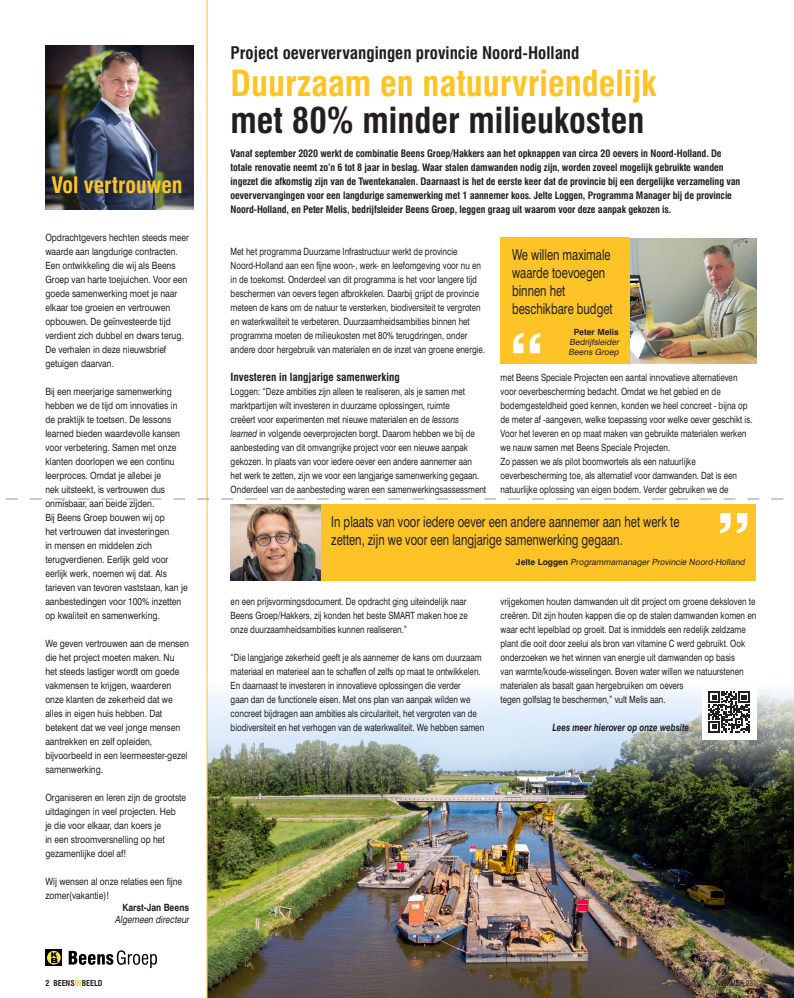
<style>
.page{position:relative;width:794px;height:998px;background:#fff}
.page>*{position:absolute;margin:0;border:0;box-sizing:border-box;transform-origin:0 0}
.Kop_3{font:700 condensed 35px "Swiss 721 BT";color:#fec427}
.Kop_3-2{font:700 condensed 35px "Swiss 721 BT";color:#231f20}
.Kop1{font:700 condensed 22.1px "Swiss 721 BT";color:#fec427}
.Kop1-2{font:700 condensed 17px "Swiss 721 BT";color:#231f20}
.quote{font:15px/18px "Swiss 721 BT";color:#231f20;scale:.75 1}
.Subkop{font:700 condensed 11px "Swiss 721 BT";color:#231f20}
.Platte_tekst{font:10px/14px "Swiss 721 BT";color:#231f20;scale:.8 1}
.Platte_tekst-2{font:10px/14px "Swiss 721 BT";color:#231f20;scale:.85 1}
.Plat_intro{font:700 condensed 10px/14px "Swiss 721 BT";letter-spacing:-.01em;color:#231f20}
.Platte_tekst-3{font:italic 700 10px "Swiss 721 BT";color:#231f20;scale:.8 1}
.Platte_tekst-4{font:italic 10px "Swiss 721 BT";color:#231f20;scale:.85 1}
.Platte_tekst-5{font:700 10px "Swiss 721 BT";color:#231f20;scale:.85 1}
.Kop1-3{font:italic 8.5px/10.2px "Swiss 721 BT";color:#231f20;text-align:center}
.t1{font:700 condensed 8px "Swiss 721 BT";color:#231f20}
.t2{font:8px "Swiss 721 BT";color:#231f20;scale:.8 1}
.s1{font-style:italic}
.s2{font-weight:700;font-style:normal}
.s3{color:#fec427}
</style>
<div class="page">
<img style="left:208px;top:689px;width:586px;height:309px">
<img style="left:45px;top:45px;width:149px;height:165px">
<svg style="left:69px;top:950px;width:88px;height:18px"></svg>
<svg style="left:45px;top:949px;width:17px;height:17px"></svg>
<div style="left:47px;top:951px;width:14px;height:13px;background:#f8eb2a;border-radius:50%"></div>
<svg style="left:51px;top:952px;width:7px;height:11px"></svg>
<div style="left:702px;top:685px;width:54px;height:54px;background:#fff"></div>
<svg style="left:708px;top:691px;width:41px;height:42px"></svg>
<hr style="left:206px;top:0;width:2px;height:998px;background:#fec427">
<div style="left:231px;top:504px;width:525px;height:76px;background:#fec427"></div>
<img style="left:231px;top:504px;width:90px;height:76px">
<img style="left:630px;top:238px;width:126px;height:126px">
<div style="left:501px;top:238px;width:129px;height:126px;background:#fec427"></div>
<svg style="left:6px;top:499px;width:778px;height:1px"></svg>
<svg style="left:720px;top:513px;width:27px;height:20px"></svg>
<svg style="left:513px;top:333px;width:27px;height:20px"></svg>
<p class="Kop1" style="left:51px;top:172px;width:133px">Vol vertrouwen</p>
<p class="Platte_tekst-2" style="left:45px;top:230px;width:170px">Opdrachtgevers hechten steeds meer waarde aan langdurige contracten.<br>Een ontwikkeling die wij als Beens<br>Groep van harte toejuichen. Voor een goede samenwerking moet je naar elkaar toe groeien en vertrouwen opbouwen. De geïnvesteerde tijd verdient zich dubbel en dwars terug.<br>De verhalen in deze nieuwsbrief getuigen daarvan.</p>
<p class="Platte_tekst-2" style="left:45px;top:384px;width:160px">Bij een meerjarige samenwerking hebben we de tijd om innovaties in de praktijk te toetsen. De lessons learned bieden waardevolle kansen voor verbetering. Samen met onze klanten doorlopen we een continu leerproces. Omdat je allebei je<br>nek uitsteekt, is vertrouwen dus onmisbaar, aan beide zijden.</p>
<p class="Platte_tekst-2" style="left:45px;top:510px;width:169px">Bij Beens Groep bouwen wij op<br>het vertrouwen dat investeringen<br>in mensen en middelen zich terugverdienen. Eerlijk geld voor eerlijk werk, noemen wij dat. Als tarieven van tevoren vaststaan, kan je aanbestedingen voor 100% inzetten op kwaliteit en samenwerking.</p>
<p class="Platte_tekst-2" style="left:45px;top:636px;width:170px">We geven vertrouwen aan de mensen die het project moeten maken. Nu het steeds lastiger wordt om goede vakmensen te krijgen, waarderen onze klanten de zekerheid dat we alles in eigen huis hebben. Dat betekent dat we veel jonge mensen aantrekken en zelf opleiden, bijvoorbeeld in een leermeester-gezel samenwerking.</p>
<p class="Platte_tekst-2" style="left:45px;top:790px;width:167px">Organiseren en leren zijn de grootste uitdagingen in veel projecten. Heb<br>je die voor elkaar, dan koers je<br>in een stroomversnelling op het gezamenlijke doel af!</p>
<p class="Platte_tekst-2" style="left:45px;top:874px;width:163px">Wij wensen al onze relaties een fijne zomer(vakantie)!</p>
<p class="Platte_tekst-5" style="left:122px;top:901px;width:80px">Karst-Jan Beens</p>
<p class="Platte_tekst-4" style="left:115px;top:913px;width:91px">Algemeen directeur</p>
<p class="Kop1-2" style="left:231px;top:42px;width:350px">Project oeververvangingen provincie Noord-Holland</p>
<p class="Kop_3" style="left:231px;top:62px;width:427px">Duurzaam en natuurvriendelijk</p>
<p class="Kop_3-2" style="left:231px;top:99px;width:415px">met 80% minder milieukosten</p>
<p class="Plat_intro" style="left:231px;top:146px;width:511px">Vanaf september 2020 werkt de combinatie Beens Groep/Hakkers aan het opknappen van circa 20 oevers in Noord-Holland. De totale renovatie neemt zo’n 6 tot 8 jaar in beslag. Waar stalen damwanden nodig zijn, worden zoveel mogelijk gebruikte wanden ingezet die afkomstig zijn van de Twentekanalen. Daarnaast is het de eerste keer dat de provincie bij een dergelijke verzameling van oeververvangingen voor een langdurige samenwerking met 1 aannemer koos. Jelte Loggen, Programma Manager bij de provincie Noord-Holland, en Peter Melis, bedrijfsleider Beens Groep, leggen graag uit waarom voor deze aanpak gekozen is.</p>
<p class="Platte_tekst" style="left:231px;top:244px;width:319px">Met het programma Duurzame Infrastructuur werkt de provincie Noord-Holland aan een fijne woon-, werk- en leefomgeving voor nu en in de toekomst. Onderdeel van dit programma is het voor langere tijd beschermen van oevers tegen afbrokkelen. Daarbij grijpt de provincie meteen de kans om de natuur te versterken, biodiversiteit te vergroten en waterkwaliteit te verbeteren. Duurzaamheidsambities binnen het programma moeten de milieukosten met 80% terugdringen, onder andere door hergebruik van materialen en de inzet van groene energie.</p>
<p class="Subkop" style="left:231px;top:370px;width:171px">Investeren in langjarige samenwerking</p>
<p class="Platte_tekst" style="left:231px;top:384px;width:321px">Loggen: “Deze ambities zijn alleen te realiseren, als je samen met marktpartijen wilt investeren in duurzame oplossingen, ruimte<br>creëert voor experimenten met nieuwe materialen en de <span class="s1">lessons learned</span> in volgende oeverprojecten borgt. Daarom hebben we bij de aanbesteding van dit omvangrijke project voor een nieuwe aanpak gekozen. In plaats van voor iedere oever een andere aannemer aan<br>het werk te zetten, zijn we voor een langjarige samenwerking gegaan.<br>Onderdeel van de aanbesteding waren een samenwerkingsassessment</p>
<p class="quote" style="left:512px;top:246px;width:136px">We willen maximale waarde toevoegen binnen het beschikbare budget</p>
<p class="Kop1-3" style="left:568px;top:327px;width:53px"><span class="s2">Peter Melis<br></span>Bedrijfsleider<br>Beens Groep</p>
<p class="Platte_tekst" style="left:500px;top:370px;width:316px">met Beens Speciale Projecten een aantal innovatieve alternatieven voor oeverbescherming bedacht. Omdat we het gebied en de bodemgesteldheid goed kennen, konden we heel concreet - bijna op de meter af -aangeven, welke toepassing voor welke oever geschikt is.<br>Voor het leveren en op maat maken van gebruikte materialen werken we nauw samen met Beens Speciale Projecten.</p>
<p class="Platte_tekst" style="left:500px;top:454px;width:297px">Zo passen we als pilot boomwortels als een natuurlijke oeverbescherming toe, als alternatief voor damwanden. Dat is een natuurlijke oplossing van eigen bodem. Verder gebruiken we de</p>
<p class="quote" style="left:331px;top:512px;width:466px">In plaats van voor iedere oever een andere aannemer aan het werk te</p>
<p class="quote" style="left:331px;top:530px;width:390px">zetten, zijn we voor een langjarige samenwerking gegaan.</p>
<p class="Kop1-3" style="left:516px;top:557px;width:232px"><span class="s2">J e l t e Lo g g e n</span> Programmamanager Provincie Noord-Holland</p>
<p class="Platte_tekst" style="left:231px;top:594px;width:298px;text-align:justify">en een prijsvormingsdocument. De opdracht ging uiteindelijk naar Beens Groep/Hakkers, zij konden het beste SMART maken hoe ze onze duurzaamheidsambities kunnen realiseren.”</p>
<p class="Platte_tekst" style="left:231px;top:650px;width:318px">“Die langjarige zekerheid geeft je als aannemer de kans om duurzaam materiaal en materieel aan te schaffen of zelfs op maat te ontwikkelen.<br>En daarnaast te investeren in innovatieve oplossingen die verder<br>gaan dan de functionele eisen. Met ons plan van aanpak wilden we concreet bijdragen aan ambities als circulariteit, het vergroten van de biodiversiteit en het verhogen van de waterkwaliteit. We hebben samen</p>
<p class="Platte_tekst" style="left:500px;top:594px;width:321px">vrijgekomen houten damwanden uit dit project om groene deksloven te creëren. Dit zijn houten kappen die op de stalen damwanden komen en waar echt lepelblad op groeit. Dat is inmiddels een redelijk zeldzame plant die ooit door zeelui als bron van vitamine C werd gebruikt. Ook onderzoeken we het winnen van energie uit damwanden op basis<br>van warmte/koude-wisselingen. Boven water willen we natuurstenen materialen als basalt gaan hergebruiken om oevers<br>tegen golfslag te beschermen,” vult Melis aan.</p>
<p class="Platte_tekst-3" style="left:552px;top:721px;width:184px">Lees meer hierover op onze website <span class="s3">&gt;</span></p>
<p class="t1" style="left:45px;top:978px;width:59px">2 BEENS<span class="s3">IN</span>BEELD</p>
<p class="t2" style="left:716px;top:978px;width:48px">NUMMER 23</p>
</div>
